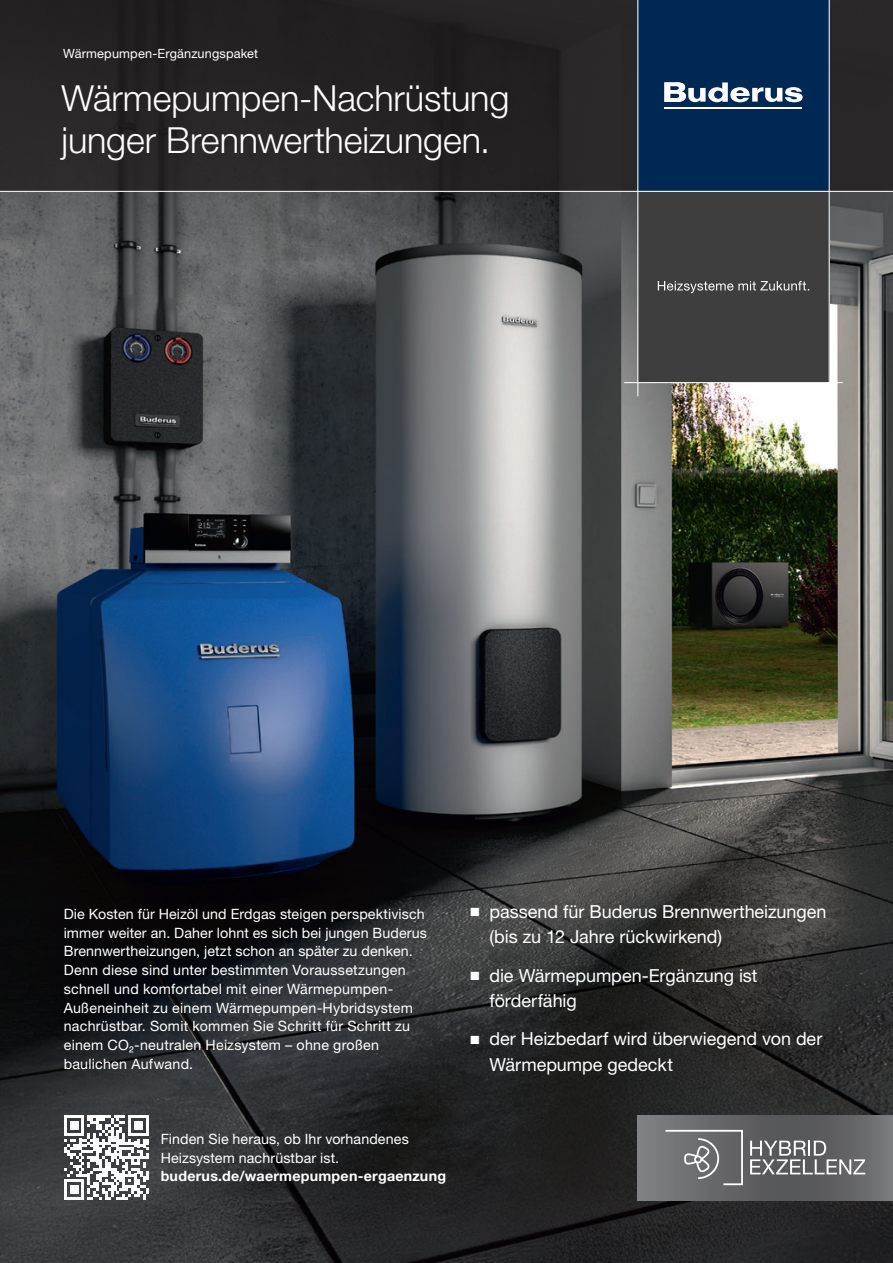
<style>
.page{position:relative;width:893px;height:1263px;background:#fff}
.page>*{position:absolute;margin:0;border:0;box-sizing:border-box;transform-origin:0 0}
.t1{font:300 36px/42px "Helvetica Neue LT Pro";letter-spacing:-.005em;color:#fff}
.t2{font:18px/25.5px "Helvetica Neue LT Pro";letter-spacing:-.005em;color:#fff}
.t3{font:14.25px/18.8px "Helvetica Neue LT Pro";letter-spacing:.015em;color:#fff}
.t4{font:700 14.25px "Helvetica Neue LT Pro";letter-spacing:.015em;color:#fff}
.t5{font:12.75px "Helvetica Neue LT Pro";letter-spacing:.01em;color:#fff}
.s1{font-family:"Helvetica Neue LTW1 G"}
</style>
<div class="page">
<img style="left:0;top:192px;width:893px;height:1071px">
<div style="left:0;top:0;width:893px;height:191px;background:#231f20"></div>
<svg style="left:638px;top:1115px;width:255px;height:85px"></svg>
<svg style="left:750px;top:1141px;width:115px;height:33px"></svg>
<svg style="left:664px;top:1129px;width:80px;height:57px"></svg>
<svg style="left:64px;top:1115px;width:84px;height:85px"></svg>
<div style="left:638px;top:0;width:191px;height:191px;background:#002855"></div>
<hr style="left:664px;top:107px;width:138px;height:2px;background:#fff">
<svg style="left:664px;top:82px;width:139px;height:20px"></svg>
<div style="left:638px;top:191px;width:191px;height:192px;background:#3e3e3f"></div>
<svg style="left:658px;top:281px;width:151px;height:12px"></svg>
<hr style="left:637px;top:0;width:1px;height:396px;background:#fff">
<hr style="left:829px;top:0;width:1px;height:396px;background:#fff">
<hr style="left:0;top:191px;width:893px;height:1px;background:#fff">
<hr style="left:624px;top:382px;width:219px;height:1px;background:#fff">
<p class="t5" style="left:63px;top:46px;width:197px">Wärmepumpen-Ergänzungspaket</p>
<h1 class="t1" style="left:62px;top:77px;width:449px">Wärmepumpen-Nachrüstung junger Brennwertheizungen.</h1>
<p class="t3" style="left:64px;top:904px;width:365px">Die Kosten für Heizöl und Erdgas steigen perspektivisch immer weiter an. Daher lohnt es sich bei jungen Buderus Brennwertheizungen, jetzt schon an später zu denken.<br>Denn diese sind unter bestimmten Voraussetzungen schnell und komfortabel mit einer Wärmepumpen-Außeneinheit zu einem Wärmepumpen-Hybridsystem nachrüstbar. Somit kommen Sie Schritt für Schritt zu einem CO<span class="s1">₂</span>-neutralen Heizsystem – ohne großen baulichen Aufwand.</p>
<p class="t2" style="left:490px;top:898px;width:338px;text-indent:-19px">■ passend für Buderus Brennwertheizungen (bis zu 12 Jahre rückwirkend)</p>
<p class="t2" style="left:490px;top:962px;width:270px;text-indent:-19px">■ die Wärmepumpen-Ergänzung ist förderfähig</p>
<p class="t2" style="left:490px;top:1026px;width:334px;text-indent:-19px">■ der Heizbedarf wird überwiegend von der<br>Wärmepumpe gedeckt</p>
<p class="t3" style="left:161px;top:1129px;width:250px">Finden Sie heraus, ob Ihr vorhandenes<br>Heizsystem nachrüstbar ist.</p>
<p class="t4" style="left:161px;top:1167px;width:287px">buderus.de/waermepumpen-ergaenzung</p>
</div>
